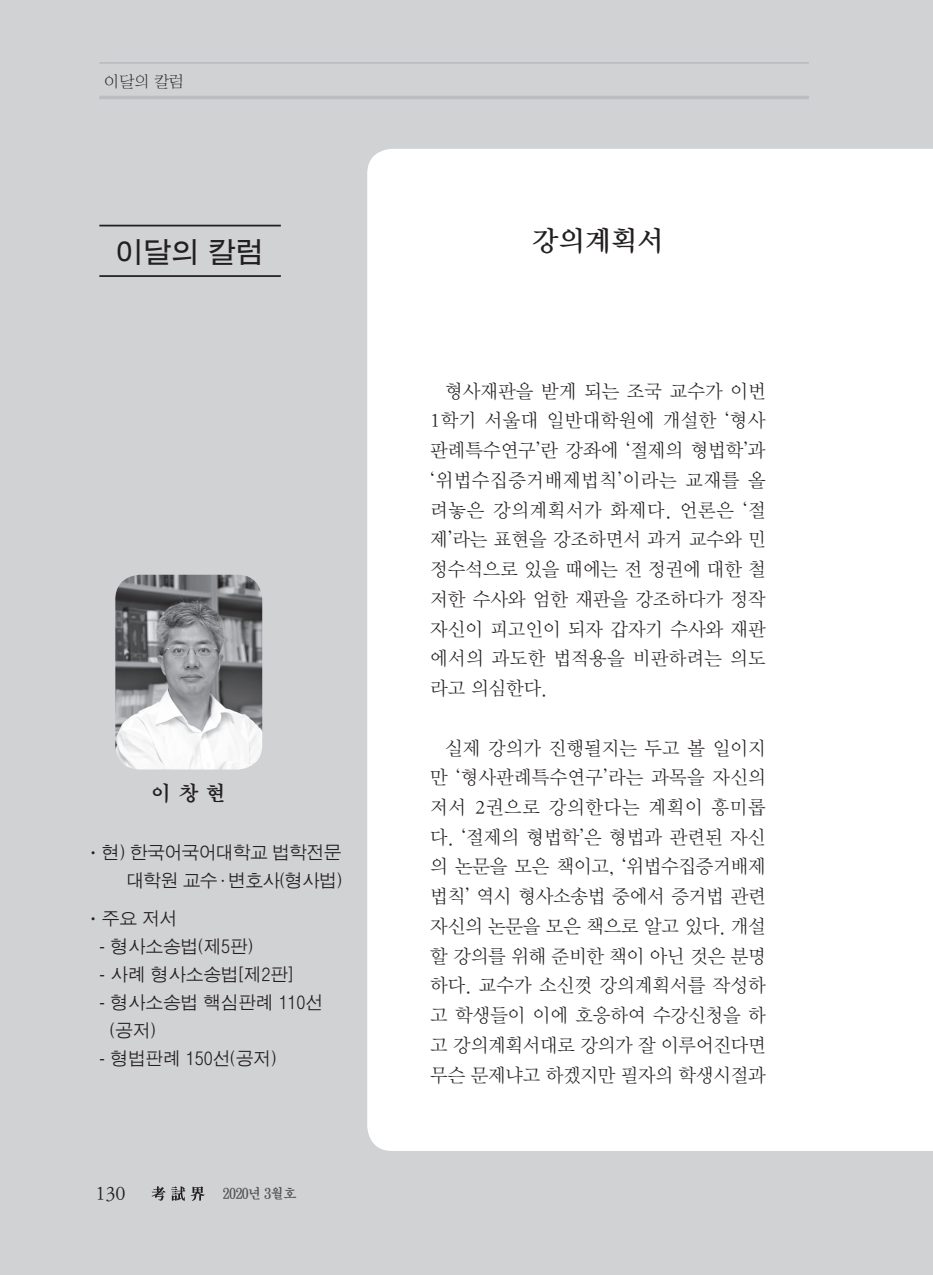
<style>
.page{position:relative;width:933px;height:1275px;background:#d1d2d4}
.page>*{position:absolute;margin:0;border:0;box-sizing:border-box;transform-origin:0 0}
.t1{font:28px "D Xgo Std 40";color:#231f20}
.t2{font:28px "DX Nmu Std 40";color:#231f20}
.t3{font:21px "D Xmu Std 40";color:#231f20}
.t4{font:19.25px/29.8px "DX Nmu Std 20";color:#231f20;text-align:justify}
.t5{font:19.25px "DX Nmu Std 30";color:#231f20}
.t6{font:17.5px/28px "D Xgo Std 20";color:#231f20}
.t7{font:17.5px/28px "D Xgo Std 20";letter-spacing:-.02em;color:#231f20;text-align:right}
.t8{font:15.75px "DX Shnm Std";color:#231f20}
.t9{font:14px "D Xmu Std 40";letter-spacing:-.05em;color:#505052;scale:.95 1}
.s1{font-family:"DX Nmu Std 20"}
</style>
<div class="page">
<hr style="left:99px;top:96px;width:710px;height:3px;background:#bcbdc0">
<hr style="left:99px;top:62px;width:710px;height:2px;background:#bcbdc0">
<svg style="left:152px;top:1186px;width:13px;height:15px"></svg>
<svg style="left:171px;top:1186px;width:14px;height:15px"></svg>
<svg style="left:191px;top:1186px;width:14px;height:15px"></svg>
<div style="left:367px;top:149px;width:566px;height:1002px;background:#fff"></div>
<hr style="left:99px;top:275px;width:182px;height:2px;background:#231f20">
<hr style="left:99px;top:225px;width:182px;height:1px;background:#231f20">
<img style="left:115px;top:575px;width:147px;height:194px">
<p class="t8" style="left:104px;top:74px;width:82px">이달의 칼럼</p>
<h1 class="t1" style="left:115px;top:238px;width:150px">이달의 칼럼</h1>
<h1 class="t2" style="left:532px;top:226px;width:133px">강의계획서</h1>
<p class="t3" style="left:151px;top:783px;width:77px">이 창 현</p>
<p class="t7" style="left:84px;top:840px;width:259px">ㆍ 현) 한국어국어대학교 법학전문 대학원 교수<span class="s1">·</span>변호사(형사법)</p>
<p class="t6" style="left:84px;top:906px;width:94px">ㆍ주요 저서</p>
<p class="t6" style="left:99px;top:934px;width:155px">- 형사소송법(제5판)</p>
<p class="t6" style="left:99px;top:962px;width:196px">- 사례 형사소송법[제2판]</p>
<p class="t6" style="left:110px;top:990px;width:215px;text-indent:-10px">- 형사소송법 핵심판례 110선 (공저)</p>
<p class="t6" style="left:99px;top:1046px;width:179px">- 형법판례 150선(공저)</p>
<p class="t5" style="left:95px;top:1184px;width:31px">130</p>
<p class="t9" style="left:222px;top:1186px;width:80px">2020년 3월호</p>
<p class="t4" style="left:430px;top:376px;width:337px;text-indent:15px">형사재판을 받게 되는 조국 교수가 이번 1학기 서울대 일반대학원에 개설한 ‘형사 판례특수연구’란 강좌에 ‘절제의 형법학’과 ‘위법수집증거배제법칙’이라는 교재를 올 려놓은 강의계획서가 화제다. 언론은 ‘절 제’라는 표현을 강조하면서 과거 교수와 민 정수석으로 있을 때에는 전 정권에 대한 철 저한 수사와 엄한 재판을 강조하다가 정작 자신이 피고인이 되자 갑자기 수사와 재판 에서의 과도한 법적용을 비판하려는 의도 라고 의심한다.</p>
<p class="t4" style="left:430px;top:733px;width:337px;text-indent:15px">실제 강의가 진행될지는 두고 볼 일이지 만 ‘형사판례특수연구’라는 과목을 자신의 저서 2권으로 강의한다는 계획이 흥미롭 다. ‘절제의 형법학’은 형법과 관련된 자신 의 논문을 모은 책이고, ‘위법수집증거배제 법칙’ 역시 형사소송법 중에서 증거법 관련 자신의 논문을 모은 책으로 알고 있다. 개설 할 강의를 위해 준비한 책이 아닌 것은 분명 하다. 교수가 소신껏 강의계획서를 작성하 고 학생들이 이에 호응하여 수강신청을 하 고 강의계획서대로 강의가 잘 이루어진다면 무슨 문제냐고 하겠지만 필자의 학생시절과</p>
</div>
